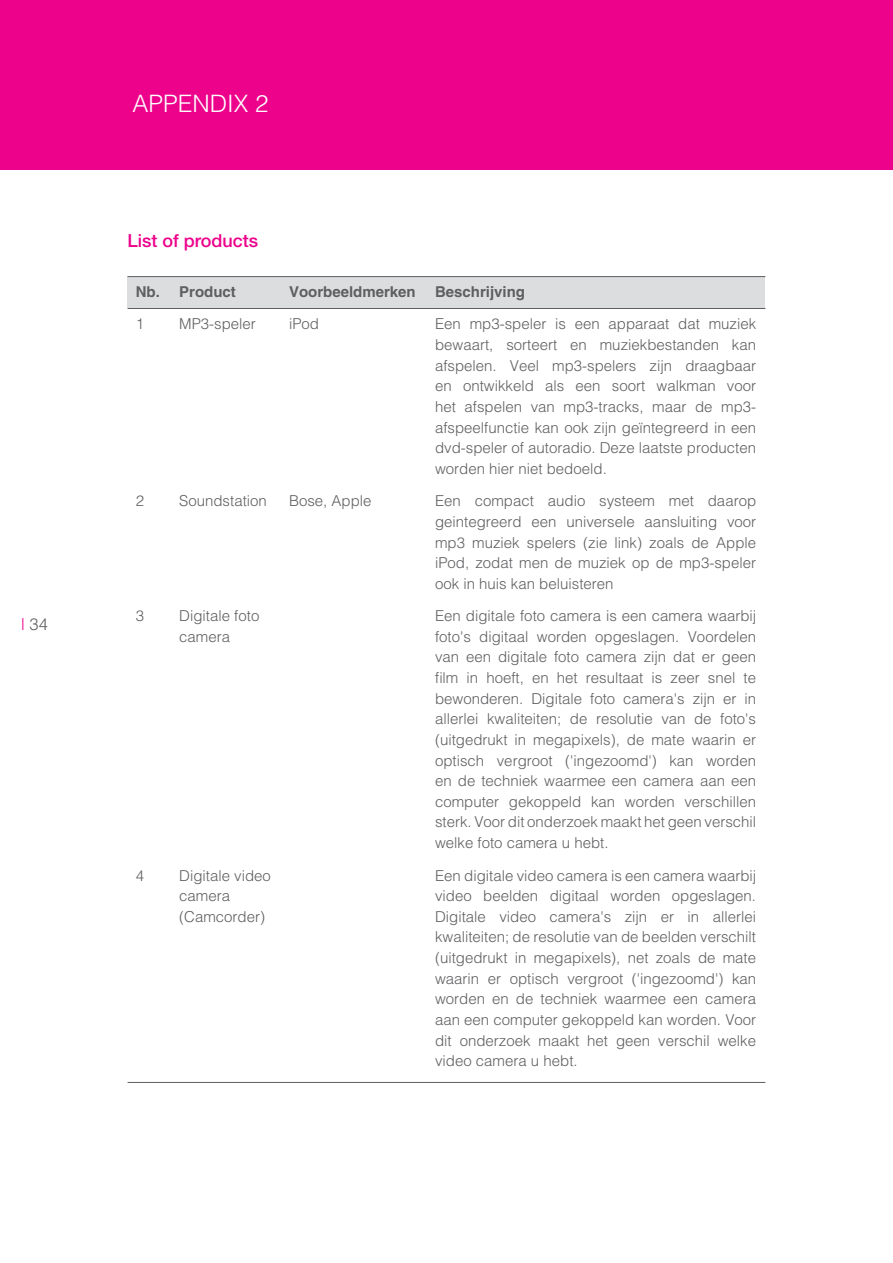
<style>
.page{position:relative;width:893px;height:1263px;background:#fff}
.page>*{position:absolute;margin:0;border:0;box-sizing:border-box;transform-origin:0 0}
.t1{font:300 24px "Helvetica";color:#fff}
.t2{font:500 18px "Helvetica Neue LT Std";color:#ed028c}
.t3{font:300 16.5px "Helvetica";color:#5f5f62}
.t4{font:300 15px/20.7px "Helvetica";color:#5f5f62;text-align:justify}
.t5{font:700 15px "Helvetica";color:#5f5f62}
.s1{color:#ed028c}
</style>
<div class="page">
<div style="left:128px;top:276px;width:637px;height:32px;background:#dcdddf"></div>
<div style="left:0;top:0;width:893px;height:170px;background:#ed028c"></div>
<hr style="left:128px;top:276px;width:637px;height:1px;background:#5f5f62">
<hr style="left:128px;top:308px;width:637px;height:1px;background:#5f5f62">
<hr style="left:128px;top:1082px;width:637px;height:1px;background:#5f5f62">
<p class="t3" style="left:21px;top:613px;width:28px"><span class="s1">l</span> 34</p>
<h1 class="t1" style="left:133px;top:89px;width:138px">APPENDIX 2</h1>
<p class="t2" style="left:128px;top:230px;width:132px">List of products</p>
<p class="t5" style="left:136px;top:282px;width:102px">Nb. Product</p>
<p class="t5" style="left:289px;top:282px;width:128px">Voorbeeldmerken</p>
<p class="t5" style="left:435px;top:282px;width:92px">Beschrijving</p>
<p class="t4" style="left:136px;top:313px;width:5px">1</p>
<p class="t4" style="left:179px;top:313px;width:78px">MP3-speler</p>
<p class="t4" style="left:289px;top:313px;width:31px">iPod</p>
<p class="t4" style="left:435px;top:313px;width:323px">Een mp3-speler is een apparaat dat muziek bewaart, sorteert en muziekbestanden kan afspelen. Veel mp3-spelers zijn draagbaar en ontwikkeld als een soort walkman voor het afspelen van mp3-tracks, maar de mp3- afspeelfunctie kan ook zijn geïntegreerd in een dvd-speler of autoradio. Deze laatste producten worden hier niet bedoeld.</p>
<p class="t4" style="left:136px;top:490px;width:10px">2</p>
<p class="t4" style="left:179px;top:490px;width:89px">Soundstation</p>
<p class="t4" style="left:289px;top:490px;width:84px">Bose, Apple</p>
<p class="t4" style="left:435px;top:490px;width:323px">Een compact audio systeem met daarop geintegreerd een universele aansluiting voor mp3 muziek spelers (zie link) zoals de Apple iPod, zodat men de muziek op de mp3-speler ook in huis kan beluisteren</p>
<p class="t4" style="left:136px;top:605px;width:10px">3</p>
<p class="t4" style="left:179px;top:605px;width:82px">Digitale foto camera</p>
<p class="t4" style="left:435px;top:605px;width:323px">Een digitale foto camera is een camera waarbij foto's digitaal worden opgeslagen. Voordelen van een digitale foto camera zijn dat er geen film in hoeft, en het resultaat is zeer snel te bewonderen. Digitale foto camera's zijn er in allerlei kwaliteiten; de resolutie van de foto's (uitgedrukt in megapixels), de mate waarin er optisch vergroot ('ingezoomd') kan worden en de techniek waarmee een camera aan een computer gekoppeld kan worden verschillen sterk. Voor dit onderzoek maakt het geen verschil welke foto camera u hebt.</p>
<p class="t4" style="left:136px;top:864px;width:10px">4</p>
<p class="t4" style="left:179px;top:864px;width:93px;text-align:left">Digitale video camera (Camcorder)</p>
<p class="t4" style="left:435px;top:864px;width:323px">Een digitale video camera is een camera waarbij video beelden digitaal worden opgeslagen.<br>Digitale video camera's zijn er in allerlei kwaliteiten; de resolutie van de beelden verschilt (uitgedrukt in megapixels), net zoals de mate waarin er optisch vergroot ('ingezoomd') kan worden en de techniek waarmee een camera aan een computer gekoppeld kan worden. Voor dit onderzoek maakt het geen verschil welke video camera u hebt.</p>
</div>
